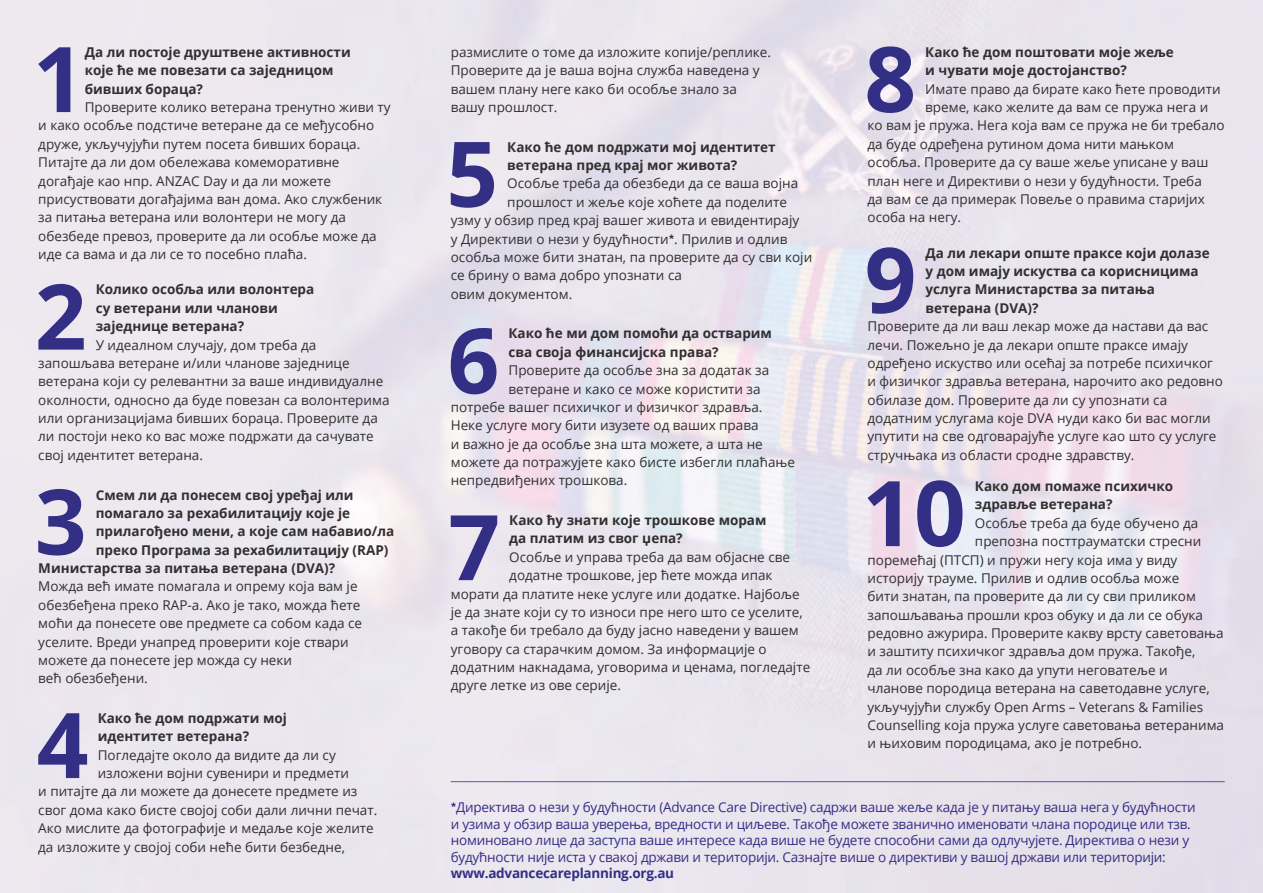
<style>
.page{position:relative;width:1263px;height:893px;background:#fff}
.page>*{position:absolute;margin:0;border:0;box-sizing:border-box;transform-origin:0 0}
.t1{font:700 90.75px "Open Sans";color:#322f85}
.t2{font:13.5px/18.3px "Open Sans";color:#312f30}
.t3{font:700 13.5px/18.3px "Open Sans";color:#312f30}
.t4{font:13.5px/16.5px "Open Sans";letter-spacing:-.015em;color:#322f85}
.t5{font:700 13.5px "Open Sans";letter-spacing:-.015em;color:#322f85}
.s1{font-family:"AG Book Rounded"}
</style>
<div class="page">
<hr style="left:451px;top:781px;width:774px;height:1px;background:#322f85">
<h1 class="t1" style="left:33px;top:15px;width:53px">1</h1>
<p class="t3" style="left:85px;top:43px;width:267px">Да ли постоје друштвене активности које ће ме повезати са заједницом бивших бораца?</p>
<p class="t2" style="left:38px;top:98px;width:354px;text-indent:47px">Проверите колико ветерана тренутно живи ту и како особље подстиче ветеране да се међусобно друже, укључујући путем посета бивших бораца.<br>Питајте да ли дом обележава комеморативне догађаје као нпр. ANZAC Day и да ли можете присуствовати догађајима ван дома. Ако службеник за питања ветерана или волонтери не могу да обезбеде превоз, проверите да ли особље може да иде са вама и да ли се то посебно плаћа.</p>
<h1 class="t1" style="left:35px;top:253px;width:53px">2</h1>
<p class="t3" style="left:96px;top:280px;width:220px">Колико особља или волонтера су ветерани или чланови заједнице ветерана?</p>
<p class="t2" style="left:38px;top:335px;width:353px;text-indent:57px">У идеалном случају, дом треба да запошљава ветеране и/или чланове заједнице ветерана који су релевантни за ваше индивидуалне околности, односно да буде повезан са волонтерима или организацијама бивших бораца. Проверите да ли постоји неко ко вас може подржати да сачувате свој идентитет ветерана.</p>
<h1 class="t1" style="left:35px;top:458px;width:53px">3</h1>
<p class="t3" style="left:96px;top:485px;width:259px">Смем ли да понесем свој уређај или</p>
<p class="t3" style="left:96px;top:503px;width:256px">помагало за рехабилитацију које је</p>
<p class="t3" style="left:96px;top:522px;width:300px">прилагођено мени, а које сам набавио/ла</p>
<p class="t3" style="left:96px;top:540px;width:294px">преко Програма за рехабилитацију (RAP)</p>
<p class="t3" style="left:38px;top:559px;width:298px">Министарства за питања ветерана (DVA)?</p>
<p class="t2" style="left:38px;top:577px;width:325px">Можда већ имате помагала и опрему која вам је обезбеђена преко RAP-а. Ако је тако, можда ћете моћи да понесете ове предмете са собом када се уселите. Вреди унапред проверити које ствари можете да понесете јер можда су неки<br>већ обезбеђени.</p>
<h1 class="t1" style="left:37px;top:681px;width:53px">4</h1>
<p class="t3" style="left:98px;top:708px;width:191px">Како ће дом подржати мој идентитет ветерана?</p>
<p class="t2" style="left:98px;top:745px;width:240px">Погледајте около да видите да ли су</p>
<p class="t2" style="left:98px;top:764px;width:253px">изложени војни сувенири и предмети</p>
<p class="t2" style="left:38px;top:782px;width:321px">и питајте да ли можете да донесете предмете из</p>
<p class="t2" style="left:38px;top:800px;width:341px">свог дома како бисте својој соби дали лични печат.</p>
<p class="t2" style="left:38px;top:819px;width:337px">Ако мислите да фотографије и медаље које желите</p>
<p class="t2" style="left:38px;top:837px;width:308px">да изложите у својој соби неће бити безбедне,</p>
<p class="t2" style="left:451px;top:43px;width:322px">размислите о томе да изложите копије/реплике.<br>Проверите да је ваша војна служба наведена у вашем плану неге како би особље знало за вашу прошлост.</p>
<h1 class="t1" style="left:446px;top:110px;width:53px">5</h1>
<p class="t3" style="left:507px;top:137px;width:270px">Како ће дом подржати мој идентитет ветерана пред крај мог живота?</p>
<p class="t2" style="left:507px;top:174px;width:292px">Особље треба да обезбеди да се ваша војна</p>
<p class="t2" style="left:507px;top:192px;width:281px">прошлост и жеље које хоћете да поделите</p>
<p class="t2" style="left:451px;top:211px;width:350px">узму у обзир пред крај вашег живота и евидентирају</p>
<p class="t2" style="left:451px;top:229px;width:338px">у Директиви о нези у будућности<span class="s1">*</span>. Прилив и одлив</p>
<p class="t2" style="left:451px;top:248px;width:363px">особља може бити знатан, па проверите да су сви који</p>
<p class="t2" style="left:451px;top:266px;width:233px">се брину о вама добро упознати са</p>
<p class="t2" style="left:451px;top:284px;width:123px">овим документом.</p>
<h1 class="t1" style="left:448px;top:296px;width:53px">6</h1>
<p class="t3" style="left:508px;top:324px;width:265px">Како ће ми дом помоћи да остварим сва своја финансијска права?</p>
<p class="t2" style="left:508px;top:361px;width:262px">Проверите да особље зна за додатак за</p>
<p class="t2" style="left:508px;top:379px;width:254px">ветеране и како се може користити за</p>
<p class="t2" style="left:451px;top:397px;width:313px">потребе вашег психичког и физичког здравља.</p>
<p class="t2" style="left:451px;top:416px;width:309px">Неке услуге могу бити изузете од ваших права</p>
<p class="t2" style="left:451px;top:434px;width:314px">и важно је да особље зна шта можете, а шта не</p>
<p class="t2" style="left:451px;top:453px;width:346px">можете да потражујете како бисте избегли плаћање</p>
<p class="t2" style="left:451px;top:471px;width:178px">непредвиђених трошкова.</p>
<h1 class="t1" style="left:448px;top:483px;width:53px">7</h1>
<p class="t3" style="left:509px;top:511px;width:259px">Како ћу знати које трошкове морам да платим из свог џепа?</p>
<p class="t2" style="left:509px;top:547px;width:282px">Особље и управа треба да вам објасне све</p>
<p class="t2" style="left:509px;top:566px;width:265px">додатне трошкове, јер ћете можда ипак</p>
<p class="t2" style="left:451px;top:584px;width:351px">морати да платите неке услуге или додатке. Најбоље</p>
<p class="t2" style="left:451px;top:602px;width:353px">је да знате који су то износи пре него што се уселите,</p>
<p class="t2" style="left:451px;top:621px;width:350px">а такође би требало да буду јасно наведени у вашем</p>
<p class="t2" style="left:451px;top:639px;width:317px">уговору са старачким домом. За информације о</p>
<p class="t2" style="left:451px;top:658px;width:361px">додатним накнадама, уговорима и ценама, погледајте</p>
<p class="t2" style="left:451px;top:676px;width:172px">друге летке из ове серије.</p>
<h1 class="t1" style="left:864px;top:15px;width:53px">8</h1>
<p class="t3" style="left:925px;top:43px;width:250px">Како ће дом поштовати моје жеље и чувати моје достојанство?</p>
<p class="t2" style="left:925px;top:79px;width:297px">Имате право да бирате како ћете проводити</p>
<p class="t2" style="left:925px;top:98px;width:284px">време, како желите да вам се пружа нега и</p>
<p class="t2" style="left:867px;top:116px;width:359px">ко вам је пружа. Нега која вам се пружа не би требало</p>
<p class="t2" style="left:867px;top:134px;width:308px">да буде одређена рутином дома нити мањком</p>
<p class="t2" style="left:867px;top:153px;width:342px">особља. Проверите да су ваше жеље уписане у ваш</p>
<p class="t2" style="left:867px;top:171px;width:336px">план неге и Директиви о нези у будућности. Треба</p>
<p class="t2" style="left:867px;top:190px;width:339px">да вам се да примерак Повеље о правима старијих</p>
<p class="t2" style="left:867px;top:208px;width:95px">особа на негу.</p>
<h1 class="t1" style="left:864px;top:216px;width:53px">9</h1>
<p class="t3" style="left:925px;top:243px;width:286px">Да ли лекари опште праксе који долазе у дом имају искуства са корисницима услуга Министарства за питања ветерана (DVA)?</p>
<p class="t2" style="left:867px;top:317px;width:357px">Проверите да ли ваш лекар може да настави да вас лечи. Пожељно је да лекари опште праксе имају одређено искуство или осећај за потребе психичког и физичког здравља ветерана, нарочито ако редовно обилазе дом. Проверите да ли су упознати са додатним услугама које DVA нуди како би вас могли упутити на све одговарајуће услуге као што су услуге стручњака из области сродне здравству.</p>
<h1 class="t1" style="left:862px;top:449px;width:105px">10</h1>
<p class="t3" style="left:975px;top:477px;width:200px">Како дом помаже психичко здравље ветерана?</p>
<p class="t2" style="left:975px;top:513px;width:225px">Особље треба да буде обучено да</p>
<p class="t2" style="left:975px;top:532px;width:228px">препозна посттрауматски стресни</p>
<p class="t2" style="left:867px;top:550px;width:311px">поремећај (ПТСП) и пружи негу која има у виду</p>
<p class="t2" style="left:867px;top:568px;width:313px">историју трауме. Прилив и одлив особља може</p>
<p class="t2" style="left:867px;top:587px;width:330px">бити знатан, па проверите да ли су сви приликом</p>
<p class="t2" style="left:867px;top:605px;width:337px">запошљавања прошли кроз обуку и да ли се обука</p>
<p class="t2" style="left:867px;top:624px;width:358px">редовно ажурира. Проверите какву врсту саветовања</p>
<p class="t2" style="left:867px;top:642px;width:329px">и заштиту психичког здравља дом пружа. Такође,</p>
<p class="t2" style="left:867px;top:660px;width:302px">да ли особље зна како да упути неговатеље и</p>
<p class="t2" style="left:867px;top:679px;width:344px">чланове породица ветерана на саветодавне услуге,</p>
<p class="t2" style="left:867px;top:697px;width:337px">укључујући службу Open Arms – Veterans &amp; Families</p>
<p class="t2" style="left:867px;top:715px;width:358px">Counselling која пружа услуге саветовања ветеранима</p>
<p class="t2" style="left:867px;top:734px;width:276px">и њиховим породицама, ако је потребно.</p>
<p class="t4" style="left:451px;top:799px;width:746px"><span class="s1">*</span>Директива о нези у будућности (Advance Care Directive) садржи ваше жеље када је у питању ваша нега у будућности и узима у обзир ваша уверења, вредности и циљеве. Такође можете званично именовати члана породице или тзв. номиновано лице да заступа ваше интересе када више не будете способни сами да одлучујете. Директива о нези у будућности није иста у свакој држави и територији. Сазнајте више о директиви у вашој држави или територији:</p>
<p class="t5" style="left:451px;top:864px;width:225px">www.advancecareplanning.org.au</p>
</div>
